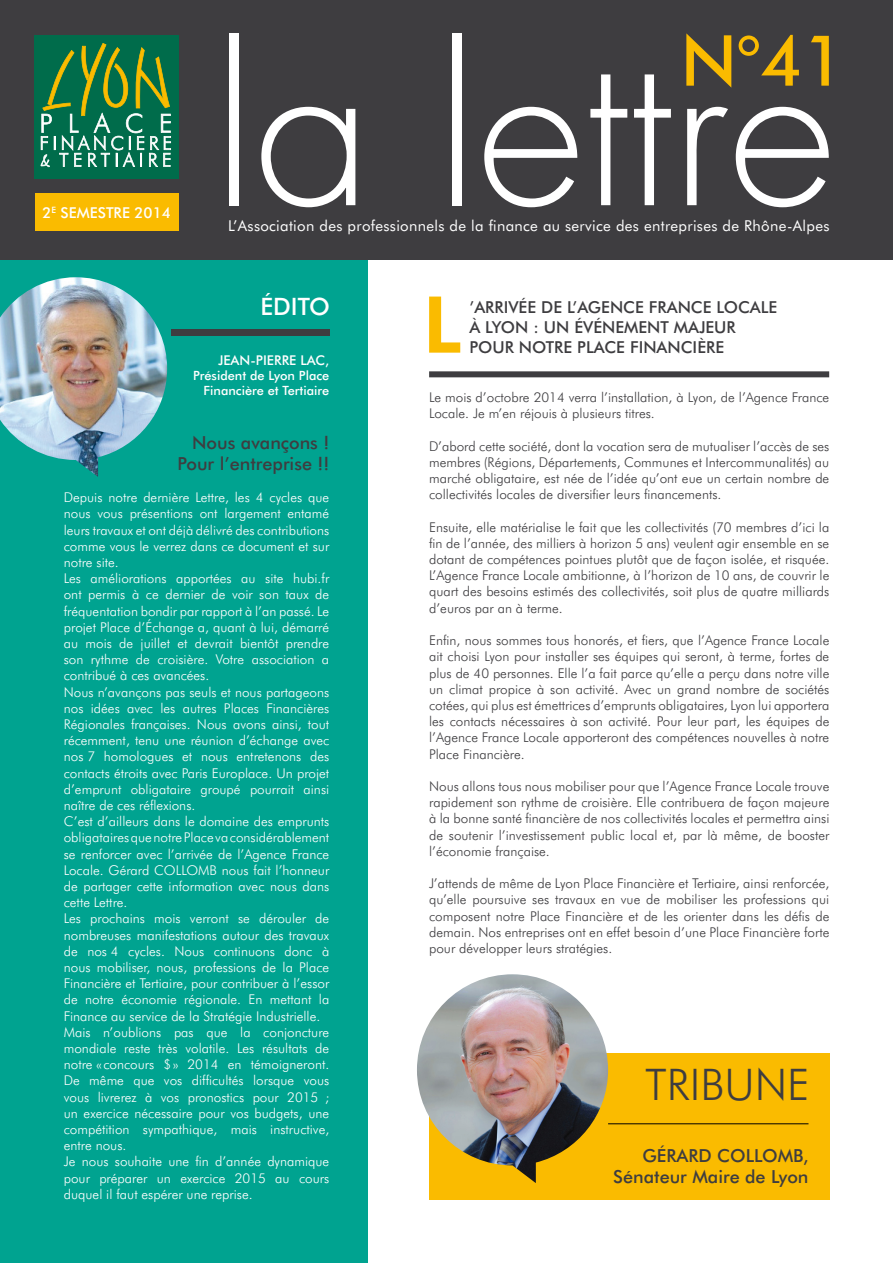
<style>
.page{position:relative;width:893px;height:1263px;background:#fff}
.page>*{position:absolute;margin:0;border:0;box-sizing:border-box;transform-origin:0 0}
.t1{font:300 208.5px "Futura";color:#fff}
.t2{font:800 78.45px "Futura BT";color:#fabb00}
.t3{font:500 70.35px "Futura BT";color:#fabb00}
.t4{font:300 43.65px "Futura BT";color:#3e3d40}
.t5{font:500 24px "Futura BT";color:#fff}
.t6{font:500 18px/21px "Futura BT";color:#3e3d40;text-align:right}
.t7{font:500 16.5px/19.8px "Futura BT";color:#3e3d40}
.t8{font:15px "Futura BT";letter-spacing:.02em;color:#fff}
.t9{font:500 15px "Futura BT";color:#fff}
.t10{font:300 13.5px/16.2px "Futura BT";color:#3e3d40;text-align:justify}
.t11{font:300 13.5px/16.2px "Futura BT";color:#fff;text-align:justify}
.t12{font:500 13.5px "Futura BT";color:#fff}
.t13{font:500 12.75px/15.3px "Futura BT";color:#fff;text-align:right}
</style>
<div class="page">
<div style="left:0;top:259px;width:368px;height:1004px;background:#00a390"></div>
<div style="left:0;top:0;width:893px;height:259px;background:#3e3d40"></div>
<div style="left:35px;top:193px;width:144px;height:38px;background:#fabb00"></div>
<div style="left:429px;top:371px;width:400px;height:6px;background:#3e3d40"></div>
<div style="left:171px;top:329px;width:159px;height:7px;background:#3e3d40"></div>
<div style="left:429px;top:1053px;width:400px;height:146px;background:#fabb00"></div>
<img style="left:417px;top:974px;width:191px;height:191px">
<hr style="left:608px;top:1123px;width:200px;height:1px;background:#000">
<div style="left:34px;top:35px;width:145px;height:144px;background:#006c4b"></div>
<svg style="left:41px;top:43px;width:130px;height:124px"></svg>
<img style="left:0;top:277px;width:167px;height:200px">
<p class="t9" style="left:42px;top:203px;width:130px">2<sup>E</sup> SEMESTRE 2014</p>
<p class="t1" style="left:213px;top:3px;width:624px">la lettre</p>
<p class="t8" style="left:228px;top:217px;width:603px">L’Association des professionnels de la finance au service des entreprises de Rhône-Alpes</p>
<p class="t3" style="left:681px;top:18px;width:166px">N°41</p>
<p class="t5" style="left:260px;top:292px;width:71px">ÉDITO</p>
<p class="t12" style="left:218px;top:352px;width:113px">JEAN-PIERRE LAC,</p>
<p class="t13" style="left:193px;top:368px;width:137px">Président de Lyon Place<br>Financière et Tertiaire</p>
<p class="t6" style="left:178px;top:432px;width:153px">Nous avançons !<br>Pour l’entreprise !!</p>
<p class="t11" style="left:64px;top:489px;width:267px">Depuis notre dernière Lettre, les 4 cycles que nous vous présentions ont largement entamé leurs travaux et ont déjà délivré des contributions comme vous le verrez dans ce document et sur notre site.</p>
<p class="t11" style="left:64px;top:570px;width:267px">Les améliorations apportées au site hubi.fr ont permis à ce dernier de voir son taux de fréquentation bondir par rapport à l’an passé. Le projet Place d’Échange a, quant à lui, démarré au mois de juillet et devrait bientôt prendre son rythme de croisière. Votre association a contribué à ces avancées.</p>
<p class="t11" style="left:64px;top:683px;width:267px">Nous n’avançons pas seuls et nous partageons nos idées avec les autres Places Financières Régionales françaises. Nous avons ainsi, tout récemment, tenu une réunion d’échange avec nos 7 homologues et nous entretenons des contacts étroits avec Paris Europlace. Un projet d’emprunt obligataire groupé pourrait ainsi naître de ces réflexions.</p>
<p class="t11" style="left:64px;top:813px;width:267px">C’est d’ailleurs dans le domaine des emprunts obligataires que notre Place va considérablement se renforcer avec l’arrivée de l’Agence France Locale. Gérard COLLOMB nous fait l’honneur de partager cette information avec nous dans cette Lettre.</p>
<p class="t11" style="left:64px;top:910px;width:267px">Les prochains mois verront se dérouler de nombreuses manifestations autour des travaux de nos 4 cycles. Nous continuons donc à nous mobiliser, nous, professions de la Place Financière et Tertiaire, pour contribuer à l’essor de notre économie régionale. En mettant la Finance au service de la Stratégie Industrielle.</p>
<p class="t11" style="left:64px;top:1024px;width:267px">Mais n’oublions pas que la conjoncture mondiale reste très volatile. Les résultats de notre « concours $» 2014 en témoigneront.<br>De même que vos difficultés lorsque vous vous livrerez à vos pronostics pour 2015 ; un exercice nécessaire pour vos budgets, une compétition sympathique, mais instructive, entre nous.</p>
<p class="t11" style="left:64px;top:1153px;width:267px">Je nous souhaite une fin d’année dynamique pour préparer un exercice 2015 au cours duquel il faut espérer une reprise.</p>
<p class="t2" style="left:423px;top:277px;width:40px">L</p>
<p class="t7" style="left:469px;top:297px;width:309px">’ARRIVÉE DE L’AGENCE FRANCE LOCALE<br>À LYON : UN ÉVÉNEMENT MAJEUR<br>POUR NOTRE PLACE FINANCIÈRE</p>
<p class="t10" style="left:429px;top:389px;width:402px">Le mois d’octobre 2014 verra l’installation, à Lyon, de l’Agence France<br>Locale. Je m’en réjouis à plusieurs titres.</p>
<p class="t10" style="left:429px;top:438px;width:402px">D’abord cette société, dont la vocation sera de mutualiser l’accès de ses membres (Régions, Départements, Communes et Intercommunalités) au marché obligataire, est née de l’idée qu’ont eue un certain nombre de collectivités locales de diversifier leurs financements.</p>
<p class="t10" style="left:429px;top:519px;width:402px">Ensuite, elle matérialise le fait que les collectivités (70 membres d’ici la fin de l’année, des milliers à horizon 5 ans) veulent agir ensemble en se dotant de compétences pointues plutôt que de façon isolée, et risquée.<br>L’Agence France Locale ambitionne, à l’horizon de 10 ans, de couvrir le quart des besoins estimés des collectivités, soit plus de quatre milliards d’euros par an à terme.</p>
<p class="t10" style="left:429px;top:632px;width:402px">Enfin, nous sommes tous honorés, et fiers, que l’Agence France Locale ait choisi Lyon pour installer ses équipes qui seront, à terme, fortes de plus de 40 personnes. Elle l’a fait parce qu’elle a perçu dans notre ville un climat propice à son activité. Avec un grand nombre de sociétés cotées, qui plus est émettrices d’emprunts obligataires, Lyon lui apportera les contacts nécessaires à son activité. Pour leur part, les équipes de l’Agence France Locale apporteront des compétences nouvelles à notre Place Financière.</p>
<p class="t10" style="left:429px;top:778px;width:402px">Nous allons tous nous mobiliser pour que l’Agence France Locale trouve rapidement son rythme de croisière. Elle contribuera de façon majeure à la bonne santé financière de nos collectivités locales et permettra ainsi de soutenir l’investissement public local et, par là même, de booster l’économie française.</p>
<p class="t10" style="left:429px;top:875px;width:402px">J’attends de même de Lyon Place Financière et Tertiaire, ainsi renforcée, qu’elle poursuive ses travaux en vue de mobiliser les professions qui composent notre Place Financière et de les orienter dans les défis de demain. Nos entreprises ont en effet besoin d’une Place Financière forte pour développer leurs stratégies.</p>
<p class="t4" style="left:645px;top:1058px;width:166px">TRIBUNE</p>
<p class="t6" style="left:642px;top:1144px;width:168px">GÉRARD COLLOMB,</p>
<p class="t6" style="left:613px;top:1166px;width:197px">Sénateur Maire de Lyon</p>
</div>
